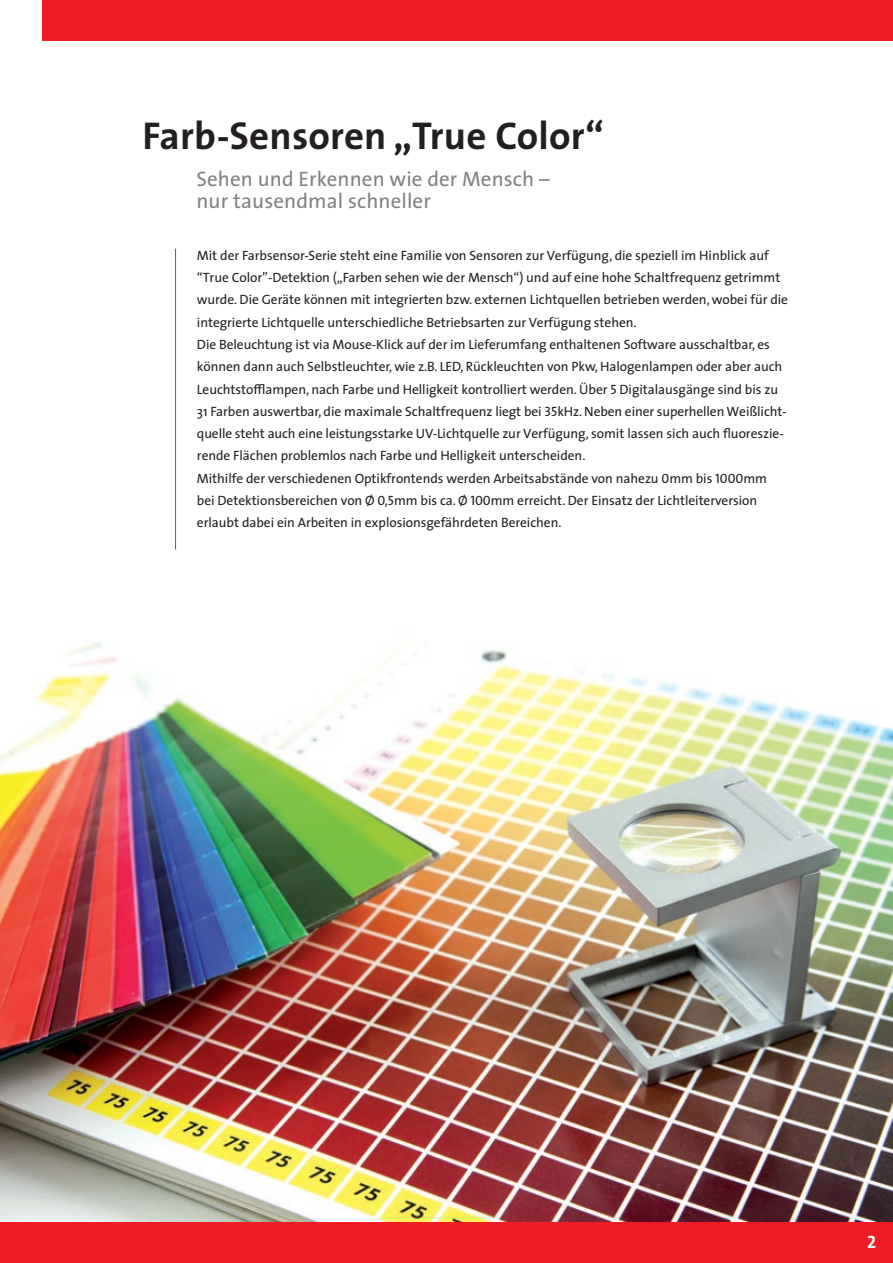
<style>
.page{position:relative;width:893px;height:1263px;background:#fff}
.page>*{position:absolute;margin:0;border:0;box-sizing:border-box;transform-origin:0 0}
.t1{font:700 39px "The Sans";letter-spacing:.005em;color:#231f20}
.t2{font:21px/22.4px "The Sans";letter-spacing:.005em;color:#808285}
.t3{font:18px "The Sans Bold Caps";color:#fff}
.t4{font:13.5px/22.2px "The Sans";letter-spacing:-.005em;color:#231f20}
.s1{font-family:"The Sans Caps"}
</style>
<div class="page">
<img style="left:0;top:642px;width:893px;height:580px">
<div style="left:43px;top:0;width:850px;height:40px;background:#ee1d23"></div>
<hr style="left:175px;top:249px;width:1px;height:300px;background:#ee1d23">
<div style="left:0;top:1222px;width:893px;height:41px;background:#ee1d23"></div>
<h1 class="t1" style="left:142px;top:103px;width:463px">Farb-Sensoren „True Color“</h1>
<h2 class="t2" style="left:196px;top:167px;width:355px">Sehen und Erkennen wie der Mensch – nur tausendmal schneller</h2>
<p class="t4" style="left:197px;top:244px;width:593px">Mit der Farbsensor-Serie steht eine Familie von Sensoren zur Verfügung, die speziell im Hinblick auf “True Color”-Detektion („Farben sehen wie der Mensch“) und auf eine hohe Schaltfrequenz getrimmt wurde. Die Geräte können mit integrierten bzw. externen Lichtquellen betrieben werden, wobei für die integrierte Lichtquelle unterschiedliche Betriebsarten zur Verfügung stehen.<br>Die Beleuchtung ist via Mouse-Klick auf der im Lieferumfang enthaltenen Software ausschaltbar, es können dann auch Selbstleuchter, wie z.B. LED, Rückleuchten von Pkw, Halogenlampen oder aber auch Leuchtstofflampen, nach Farbe und Helligkeit kontrolliert werden. Über <span class="s1">5</span> Digitalausgänge sind bis zu 31 Farben auswertbar, die maximale Schaltfrequenz liegt bei <span class="s1">35</span>kHz. Neben einer superhellen Weißlicht&shy;quelle steht auch eine leistungsstarke UV-Lichtquelle zur Verfügung, somit lassen sich auch fluoreszie&shy;rende Flächen problemlos nach Farbe und Helligkeit unterscheiden.<br>Mithilfe der verschiedenen Optikfrontends werden Arbeitsabstände von nahezu <span class="s1">0</span>mm bis <span class="s1">1000</span>mm bei Detektionsbereichen von Ø <span class="s1">0,5</span>mm bis ca. Ø <span class="s1">100</span>mm erreicht. Der Einsatz der Lichtleiterversion erlaubt dabei ein Arbeiten in explosionsgefährdeten Bereichen.</p>
<h3 class="t3" style="left:867px;top:1226px;width:10px">2</h3>
</div>
